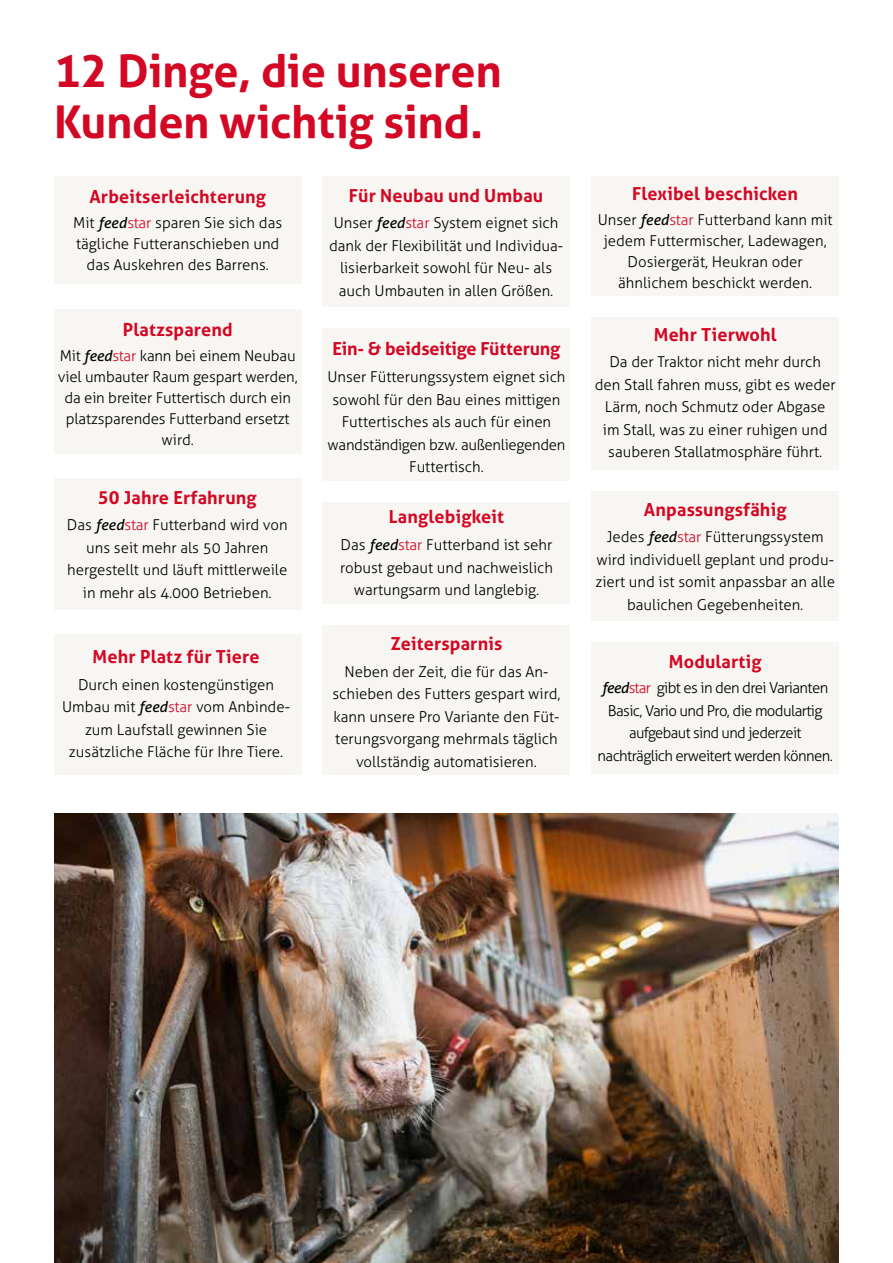
<style>
.page{position:relative;width:893px;height:1263px;background:#fff}
.page>*{position:absolute;margin:0;border:0;box-sizing:border-box;transform-origin:0 0}
.t1{font:700 45px/51px "Aller";letter-spacing:-.005em;color:#d20824}
.t2{font:700 18px "Aller";letter-spacing:.01em;color:#d20824}
.t3{font:700 18px "Aller";letter-spacing:-.01em;color:#d20824}
.t4{font:300 15px/22.5px "Aller";color:#000;text-align:center}
.t5{font:300 15px/22.5px "Aller";letter-spacing:-.04em;color:#000;text-align:center}
.s1{font-weight:400;font-style:italic}
.s2{color:#d20824}
</style>
<div class="page">
<div style="left:54px;top:176px;width:247px;height:108px;background:#f7f6f3"></div>
<div style="left:591px;top:176px;width:248px;height:120px;background:#f7f6f3"></div>
<div style="left:54px;top:478px;width:247px;height:131px;background:#f7f6f3"></div>
<div style="left:323px;top:176px;width:247px;height:131px;background:#f7f6f3"></div>
<div style="left:54px;top:634px;width:247px;height:141px;background:#f7f6f3"></div>
<div style="left:591px;top:642px;width:248px;height:131px;background:#f7f6f3"></div>
<div style="left:323px;top:329px;width:247px;height:152px;background:#f7f6f3"></div>
<div style="left:323px;top:502px;width:247px;height:102px;background:#f7f6f3"></div>
<div style="left:591px;top:317px;width:248px;height:153px;background:#f7f6f3"></div>
<div style="left:591px;top:491px;width:248px;height:129px;background:#f7f6f3"></div>
<div style="left:323px;top:625px;width:247px;height:150px;background:#f7f6f3"></div>
<div style="left:54px;top:309px;width:247px;height:144px;background:#f7f6f3"></div>
<img style="left:54px;top:813px;width:785px;height:450px">
<hr style="left:892px;top:27px;width:1px;height:65px;background:#edece3">
<h1 class="t1" style="left:54px;top:45px;width:449px">12 Dinge, die unseren<br>Kunden wichtig sind.</h1>
<p class="t2" style="left:89px;top:185px;width:178px">Arbeitserleichterung</p>
<p class="t4" style="left:73px;top:212px;width:210px;line-height:21px">Mit <span class="s1">feed</span><span class="s2">star</span> sparen Sie sich das tägliche Futteranschieben und das Auskehren des Barrens.</p>
<p class="t2" style="left:123px;top:318px;width:112px">Platzsparend</p>
<p class="t4" style="left:58px;top:345px;width:241px;line-height:21px">Mit <span class="s1">feed</span><span class="s2">star</span> kann bei einem Neubau viel umbauter Raum gespart werden, da ein breiter Futtertisch durch ein platzsparendes Futterband ersetzt wird.</p>
<p class="t2" style="left:98px;top:486px;width:160px">50 Jahre Erfahrung</p>
<p class="t4" style="left:67px;top:514px;width:222px">Das <span class="s1">feed</span><span class="s2">star</span> Futterband wird von uns seit mehr als 50 Jahren hergestellt und läuft mittlerweile in mehr als 4.000 Betrieben.</p>
<p class="t2" style="left:93px;top:646px;width:168px">Mehr Platz für Tiere</p>
<p class="t4" style="left:62px;top:673px;width:229px">Durch einen kostengünstigen<br>Umbau mit <span class="s1">feed</span><span class="s2">star</span> vom Anbinde&shy;zum Laufstall gewinnen Sie zusätzliche Fläche für Ihre Tiere.</p>
<p class="t2" style="left:349px;top:184px;width:196px">Für Neubau und Umbau</p>
<p class="t4" style="left:329px;top:212px;width:236px">Unser <span class="s1">feed</span><span class="s2">star</span> System eignet sich dank der Flexibilität und Individua&shy;lisierbarkeit sowohl für Neu- als auch Umbauten in allen Größen.</p>
<p class="t3" style="left:332px;top:338px;width:230px">Ein- &amp; beidseitige Fütterung</p>
<p class="t4" style="left:327px;top:365px;width:239px">Unser Fütterungssystem eignet sich sowohl für den Bau eines mittigen<br>Futtertisches als auch für einen wandständigen bzw. außenliegenden<br>Futtertisch.</p>
<p class="t2" style="left:389px;top:506px;width:117px">Langlebigkeit</p>
<p class="t4" style="left:340px;top:534px;width:214px">Das <span class="s1">feed</span><span class="s2">star</span> Futterband ist sehr robust gebaut und nachweislich wartungsarm und langlebig.</p>
<p class="t2" style="left:391px;top:632px;width:113px">Zeitersparnis</p>
<p class="t4" style="left:332px;top:660px;width:230px">Neben der Zeit, die für das An&shy;schieben des Futters gespart wird, kann unsere Pro Variante den Füt&shy;terungsvorgang mehrmals täglich vollständig automatisieren.</p>
<p class="t2" style="left:632px;top:182px;width:167px">Flexibel beschicken</p>
<p class="t4" style="left:598px;top:209px;width:236px;line-height:21px">Unser <span class="s1">feed</span><span class="s2">star</span> Futterband kann mit jedem Futtermischer, Ladewagen,<br>Dosiergerät, Heukran oder ähnlichem beschickt werden.</p>
<p class="t2" style="left:654px;top:323px;width:124px">Mehr Tierwohl</p>
<p class="t4" style="left:595px;top:351px;width:242px">Da der Traktor nicht mehr durch den Stall fahren muss, gibt es weder<br>Lärm, noch Schmutz oder Abgase im Stall, was zu einer ruhigen und sauberen Stallatmosphäre führt.</p>
<p class="t2" style="left:644px;top:498px;width:144px">Anpassungsfähig</p>
<p class="t4" style="left:595px;top:526px;width:241px">Jedes <span class="s1">feed</span><span class="s2">star</span> Fütterungssystem wird individuell geplant und produ&shy;ziert und ist somit anpassbar an alle baulichen Gegebenheiten.</p>
<p class="t2" style="left:669px;top:650px;width:94px">Modulartig</p>
<p class="t5" style="left:598px;top:677px;width:237px"><span class="s1">feed</span><span class="s2">star</span> gibt es in den drei Varianten Basic, Vario und Pro, die modulartig aufgebaut sind und jederzeit nachträglich erweitert werden können.</p>
</div>
